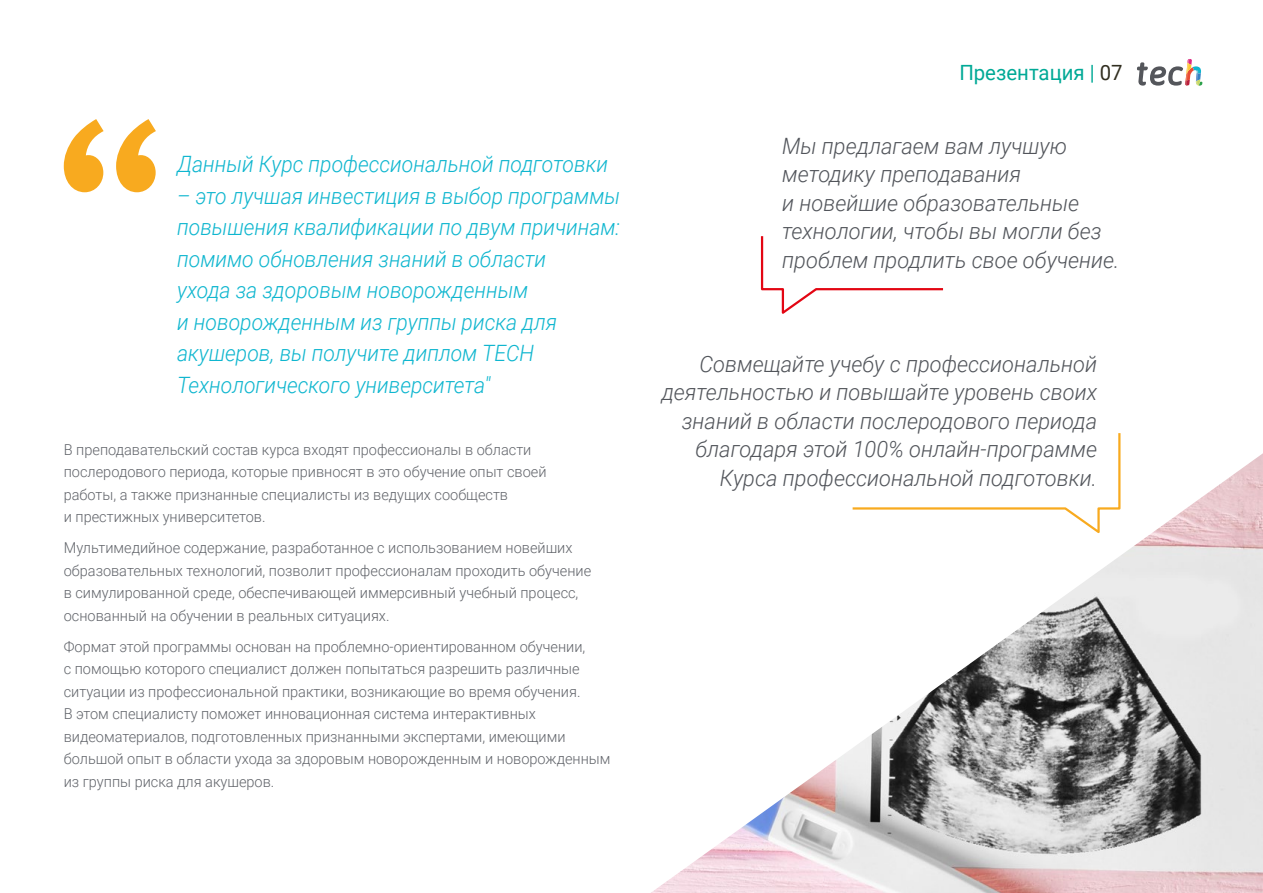
<style>
.page{position:relative;width:1263px;height:893px;background:#fff}
.page>*{position:absolute;margin:0;border:0;box-sizing:border-box;transform-origin:0 0}
.t1{font:italic 300 22.5px/28.5px "Roboto";color:#52555b}
.t2{font:italic 300 22.5px/31.5px "Roboto";color:#0fb6cf;scale:.94 1}
.t3{font:21px "Roboto";color:#00a996}
.t4{font:300 15px/22.5px "Roboto";color:#61646a}
.s1{color:#312e20}
</style>
<div class="page">
<svg style="left:64px;top:119px;width:92px;height:73px"></svg>
<svg style="left:760px;top:236px;width:184px;height:78px"></svg>
<img style="left:651px;top:453px;width:612px;height:440px">
<svg style="left:850px;top:433px;width:272px;height:103px"></svg>
<svg style="left:1137px;top:59px;width:65px;height:27px"></svg>
<h1 class="t2" style="left:177px;top:148px;width:460px">Данный Курс профессиональной подготовки</h1>
<p class="t2" style="left:177px;top:179px;width:472px">– это лучшая инвестиция в выбор программы повышения квалификации по двум причинам: помимо обновления знаний в области<br>ухода за здоровым новорожденным<br>и новорожденным из группы риска для акушеров, вы получите диплом TECH Технологического университета"</p>
<p class="t4" style="left:64px;top:437px;width:484px">В преподавательский состав курса входят профессионалы в области послеродового периода, которые привносят в это обучение опыт своей работы, а также признанные специалисты из ведущих сообществ<br>и престижных университетов.</p>
<p class="t4" style="left:64px;top:536px;width:529px">Мультимедийное содержание, разработанное с использованием новейших образовательных технологий, позволит профессионалам проходить обучение в симулированной среде, обеспечивающей иммерсивный учебный процесс, основанный на обучении в реальных ситуациях.</p>
<p class="t4" style="left:64px;top:634px;width:548px">Формат этой программы основан на проблемно-ориентированном обучении,<br>с помощью которого специалист должен попытаться разрешить различные ситуации из профессиональной практики, возникающие во время обучения.<br>В этом специалисту поможет инновационная система интерактивных видеоматериалов, подготовленных признанными экспертами, имеющими большой опыт в области ухода за здоровым новорожденным и новорожденным из группы риска для акушеров.</p>
<h2 class="t3" style="left:959px;top:57px;width:165px">Презентация | <span class="s1">07</span></h2>
<h1 class="t1" style="left:782px;top:131px;width:339px">Мы предлагаем вам лучшую методику преподавания<br>и новейшие образовательные технологии, чтобы вы могли без проблем продлить свое обучение.</h1>
<h1 class="t1" style="left:662px;top:349px;width:437px;text-align:right">Совмещайте учебу с профессиональной деятельностью и повышайте уровень своих знаний в области послеродового периода благодаря этой 100% онлайн-программе Курса профессиональной подготовки.</h1>
</div>
